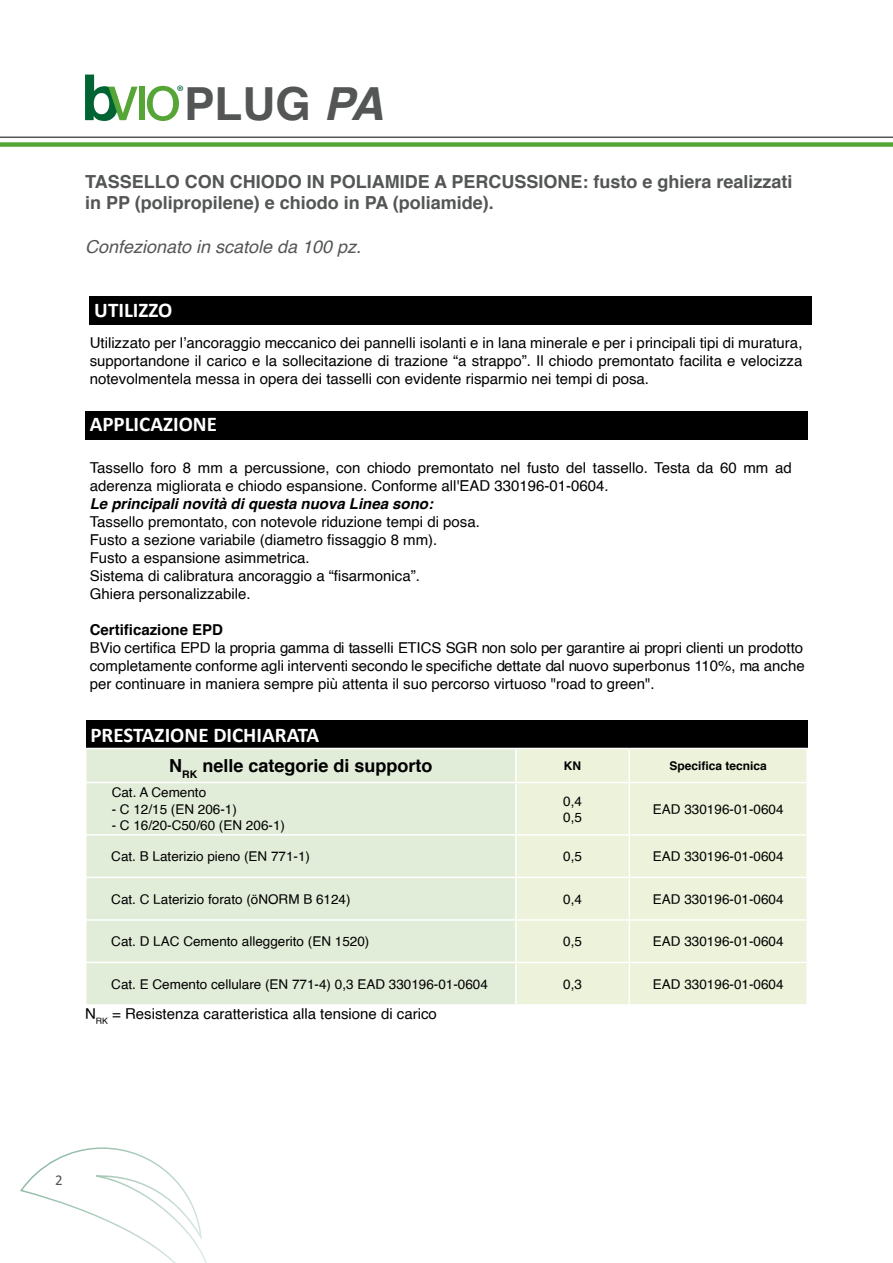
<style>
.page{position:relative;width:893px;height:1263px;background:#fff}
.page>*{position:absolute;margin:0;border:0;box-sizing:border-box;transform-origin:0 0}
.t1{font:700 45.6px "Helvetica";color:#545656}
.t2{font:700 21px "Calibri";color:#fff}
.t3{font:700 18px/21.6px "Helvetica";color:#545656}
.t4{font:italic 18px "Helvetica";color:#545656}
.t5{font:700 18px "Helvetica";color:#000}
.t6{font:16.8px "Myriad Pro";color:#006533}
.t7{font:15px/18px "Helvetica";color:#000;text-align:justify}
.t8{font:italic 700 15px "Helvetica";color:#000}
.t9{font:700 15px "Helvetica";color:#000}
.t10{font:15px "Calibri";color:#545656}
.t11{font:13.5px/16.5px "Helvetica";color:#000}
.t12{font:700 12px "Helvetica";color:#000}
.s1{font-style:italic}
</style>
<div class="page">
<svg style="left:20px;top:1147px;width:187px;height:116px"></svg>
<hr style="left:0;top:137px;width:893px;height:1px;background:#545656">
<div style="left:0;top:142px;width:893px;height:5px;background:#56a637"></div>
<svg style="left:85px;top:75px;width:53px;height:46px"></svg>
<div style="left:139px;top:87px;width:6px;height:33px;background:#56a637"></div>
<svg style="left:147px;top:86px;width:32px;height:35px"></svg>
<div style="left:90px;top:296px;width:722px;height:29px;background:#000"></div>
<div style="left:85px;top:411px;width:722px;height:28px;background:#000"></div>
<div style="left:86px;top:720px;width:721px;height:28px;background:#000"></div>
<div style="left:87px;top:749px;width:428px;height:255px;background:#e2edd9"></div>
<div style="left:517px;top:749px;width:289px;height:255px;background:#ecf3da"></div>
<hr style="left:629px;top:749px;width:1px;height:33px;background:#fff">
<hr style="left:85px;top:782px;width:431px;height:1px;background:#fff">
<hr style="left:516px;top:782px;width:113px;height:1px;background:#fff">
<hr style="left:629px;top:782px;width:179px;height:1px;background:#fff">
<hr style="left:629px;top:783px;width:1px;height:51px;background:#fff">
<hr style="left:85px;top:834px;width:431px;height:2px;background:#fff">
<hr style="left:516px;top:834px;width:113px;height:2px;background:#fff">
<hr style="left:629px;top:834px;width:179px;height:2px;background:#fff">
<hr style="left:629px;top:836px;width:1px;height:41px;background:#fff">
<hr style="left:85px;top:877px;width:431px;height:1px;background:#fff">
<hr style="left:516px;top:877px;width:113px;height:1px;background:#fff">
<hr style="left:629px;top:877px;width:179px;height:1px;background:#fff">
<hr style="left:629px;top:878px;width:1px;height:41px;background:#fff">
<hr style="left:85px;top:919px;width:431px;height:2px;background:#fff">
<hr style="left:516px;top:919px;width:113px;height:2px;background:#fff">
<hr style="left:629px;top:919px;width:179px;height:2px;background:#fff">
<hr style="left:629px;top:921px;width:1px;height:41px;background:#fff">
<hr style="left:85px;top:962px;width:431px;height:1px;background:#fff">
<hr style="left:516px;top:962px;width:113px;height:1px;background:#fff">
<hr style="left:629px;top:962px;width:179px;height:1px;background:#fff">
<hr style="left:629px;top:963px;width:1px;height:41px;background:#fff">
<p class="t6" style="left:177px;top:81px;width:9px">®</p>
<h1 class="t1" style="left:184px;top:67px;width:201px">PLUG <span class="s1">PA</span></h1>
<p class="t3" style="left:85px;top:171px;width:709px">TASSELLO CON CHIODO IN POLIAMIDE A PERCUSSIONE: fusto e ghiera realizzati in PP (polipropilene) e chiodo in PA (poliamide).</p>
<p class="t4" style="left:85px;top:232px;width:278px">Confezionato in scatole da 100 pz.</p>
<h2 class="t2" style="left:94px;top:295px;width:80px">UTILIZZO</h2>
<p class="t7" style="left:90px;top:334px;width:714px">Utilizzato per l’ancoraggio meccanico dei pannelli isolanti e in lana minerale e per i principali tipi di muratura, supportandone il carico e la sollecitazione di trazione “a strappo”. Il chiodo premontato facilita e velocizza notevolmentela messa in opera dei tasselli con evidente risparmio nei tempi di posa.</p>
<h2 class="t2" style="left:90px;top:409px;width:129px">APPLICAZIONE</h2>
<p class="t7" style="left:90px;top:460px;width:703px">Tassello foro 8 mm a percussione, con chiodo premontato nel fusto del tassello. Testa da 60 mm ad aderenza migliorata e chiodo espansione. Conforme all'EAD 330196-01-0604.</p>
<p class="t8" style="left:90px;top:495px;width:345px">Le principali novità di questa nuova Linea sono:</p>
<p class="t7" style="left:90px;top:514px;width:392px;text-align:left">Tassello premontato, con notevole riduzione tempi di posa.<br>Fusto a sezione variabile (diametro fissaggio 8 mm).<br>Fusto a espansione asimmetrica.<br>Sistema di calibratura ancoraggio a “fisarmonica”.<br>Ghiera personalizzabile.</p>
<p class="t9" style="left:90px;top:618px;width:135px">Certificazione EPD</p>
<p class="t7" style="left:90px;top:640px;width:717px">BVio certifica EPD la propria gamma di tasselli ETICS SGR non solo per garantire ai propri clienti un prodotto completamente conforme agli interventi secondo le specifiche dettate dal nuovo superbonus 110%, ma anche per continuare in maniera sempre più attenta il suo percorso virtuoso "road to green".</p>
<h2 class="t2" style="left:90px;top:720px;width:230px">PRESTAZIONE DICHIARATA</h2>
<p class="t5" style="left:169px;top:751px;width:265px">N<sub>RK</sub> nelle categorie di supporto</p>
<p class="t12" style="left:564px;top:756px;width:19px">KN</p>
<p class="t12" style="left:670px;top:756px;width:99px">Specifica tecnica</p>
<p class="t11" style="left:112px;top:785px;width:96px">Cat. A Cemento</p>
<p class="t11" style="left:112px;top:801px;width:127px">- C 12/15 (EN 206-1)</p>
<p class="t11" style="left:112px;top:818px;width:175px">- C 16/20-C50/60 (EN 206-1)</p>
<p class="t11" style="left:563px;top:793px;width:20px">0,4<br>0,5</p>
<p class="t11" style="left:653px;top:801px;width:132px">EAD 330196-01-0604</p>
<p class="t11" style="left:111px;top:849px;width:200px">Cat. B Laterizio pieno (EN 771-1)</p>
<p class="t11" style="left:563px;top:849px;width:20px">0,5</p>
<p class="t11" style="left:653px;top:849px;width:132px">EAD 330196-01-0604</p>
<p class="t11" style="left:111px;top:891px;width:241px">Cat. C Laterizio forato (öNORM B 6124)</p>
<p class="t11" style="left:563px;top:891px;width:20px">0,4</p>
<p class="t11" style="left:653px;top:891px;width:132px">EAD 330196-01-0604</p>
<p class="t11" style="left:111px;top:934px;width:260px">Cat. D LAC Cemento alleggerito (EN 1520)</p>
<p class="t11" style="left:563px;top:934px;width:20px">0,5</p>
<p class="t11" style="left:653px;top:934px;width:132px">EAD 330196-01-0604</p>
<p class="t11" style="left:111px;top:976px;width:378px">Cat. E Cemento cellulare (EN 771-4) 0,3 EAD 330196-01-0604</p>
<p class="t11" style="left:563px;top:976px;width:20px">0,3</p>
<p class="t11" style="left:653px;top:976px;width:132px">EAD 330196-01-0604</p>
<p class="t7" style="left:85px;top:1005px;width:353px">N<sub>RK</sub> = Resistenza caratteristica alla tensione di carico</p>
<p class="t10" style="left:55px;top:1171px;width:9px">2</p>
</div>
